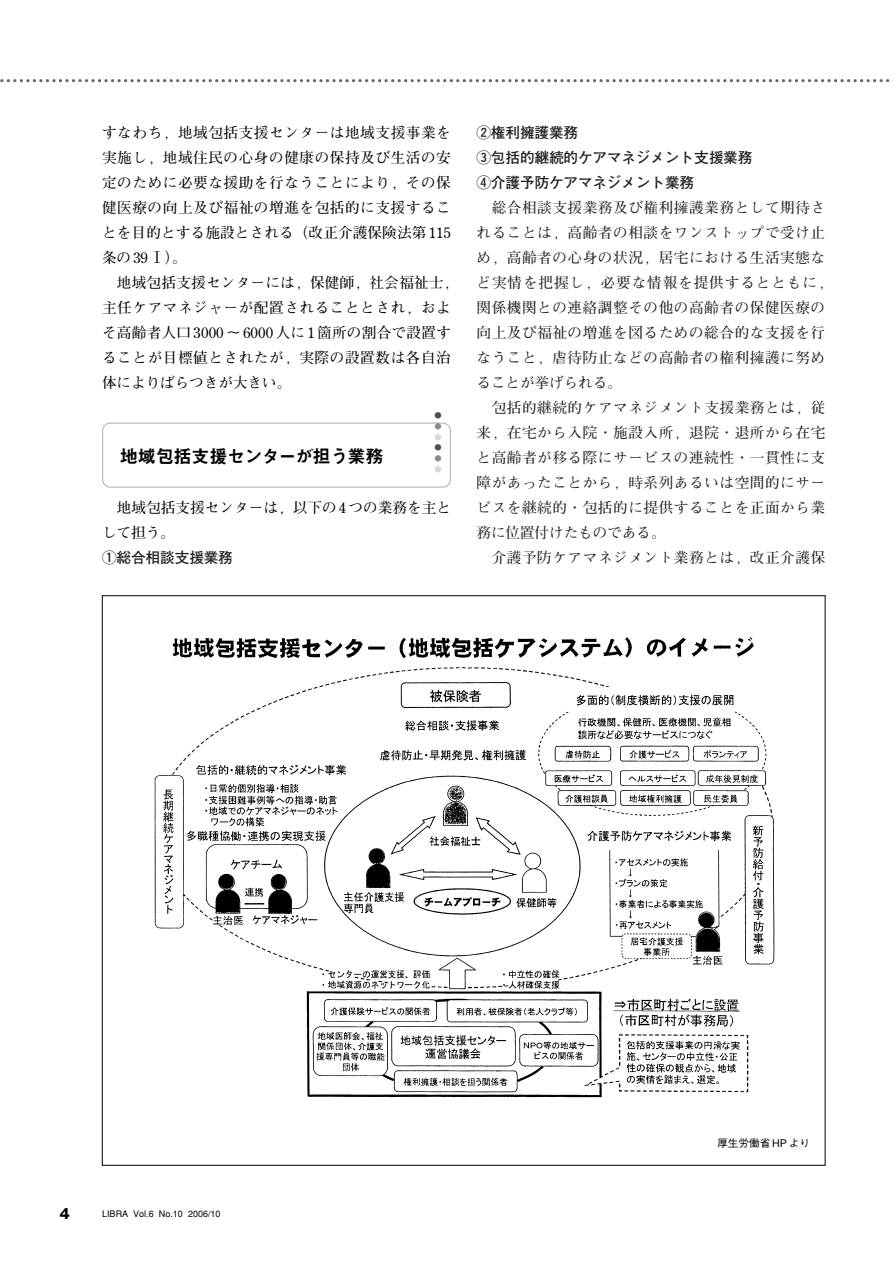
<style>
.page{position:relative;width:893px;height:1262px;background:#fff}
.page>*{position:absolute;margin:0;border:0;box-sizing:border-box;transform-origin:0 0}
.t1{font:18.15px "Midashi Go MB31";letter-spacing:-.01em;color:#000}
.t2{font:700 14.7px/25px "Futo Min A101";letter-spacing:.035em;color:#231f20}
.t3{font:700 14.7px/25px "Futo Min A101";letter-spacing:.015em;color:#000}
.t4{font:700 14.7px/25px "Futo Go B101";letter-spacing:-.01em;color:#231f20}
.t5{font:700 13.8px "Gothic MB101";color:#000}
.t6{font:500 10.65px "Gothic BBB";color:#000}
.t7{font:500 9px "Gothic BBB";color:#000}
.t8{font:700 7.2px "Gothic MB101";color:#4d4d4d}
.t9{font:700 7.2px "Gothic MB101";color:#8c8c8c}
.t10{font:700 7.2px "Gothic MB101";color:#d9d9d9}
</style>
<div class="page">
<svg style="left:0;top:79px;width:890px;height:3px"></svg>
<div style="left:102px;top:422px;width:349px;height:65px;border:1px solid #b3b3b3;border-radius:8px"></div>
<img style="left:154px;top:637px;width:621px;height:461px">
<p class="t3" style="left:102px;top:122px;width:350px;text-align:justify">すなわち，地域包括支援センターは地域支援事業を実施し，地域住民の心身の健康の保持及び生活の安定のために必要な援助を行なうことにより，その保健医療の向上及び福祉の増進を包括的に支援することを目的とする施設とされる（改正介護保険法第 115条の 39 Ⅰ）。</p>
<p class="t3" style="left:102px;top:272px;width:357px;text-indent:15px">地域包括支援センターには，保健師，社会福祉士，主任ケアマネジャーが配置されることとされ，およそ高齢者人口 3000 ～ 6000 人に 1 箇所の割合で設置することが目標値とされたが，実際の設置数は各自治体によりばらつきが大きい。</p>
<p class="t8" style="left:434px;top:413px;width:9px">●</p>
<p class="t9" style="left:434px;top:423px;width:9px">●</p>
<p class="t10" style="left:434px;top:434px;width:9px">●</p>
<p class="t8" style="left:434px;top:445px;width:9px">●</p>
<p class="t9" style="left:434px;top:456px;width:9px">●</p>
<p class="t10" style="left:434px;top:466px;width:9px">●</p>
<p class="t1" style="left:120px;top:449px;width:265px">地域包括支援センターが担う業務</p>
<p class="t3" style="left:102px;top:497px;width:350px;text-indent:15px">地域包括支援センターは，以下の 4 つの業務を主として担う。</p>
<p class="t4" style="left:102px;top:546px;width:132px">①総合相談支援業務</p>
<p class="t4" style="left:476px;top:121px;width:277px">②権利擁護業務<br>③包括的継続的ケアマネジメント支援業務<br>④介護予防ケアマネジメント業務</p>
<p class="t2" style="left:476px;top:197px;width:358px;text-indent:15px">総合相談支援業務及び権利擁護業務として期待されることは，高齢者の相談をワンストップで受け止め，高齢者の心身の状況，居宅における生活実態など実情を把握し，必要な情報を提供するとともに，関係機関との連絡調整その他の高齢者の保健医療の向上及び福祉の増進を図るための総合的な支援を行なうこと，虐待防止などの高齢者の権利擁護に努めることが挙げられる。</p>
<p class="t2" style="left:476px;top:397px;width:350px;text-align:justify;text-indent:15px">包括的継続的ケアマネジメント支援業務とは，従来，在宅から入院・施設入所，退院・退所から在宅と高齢者が移る際にサービスの連続性・一貫性に支障があったことから，時系列あるいは空間的にサービスを継続的・包括的に提供することを正面から業務に位置付けたものである。</p>
<p class="t2" style="left:491px;top:547px;width:335px">介護予防ケアマネジメント業務とは，改正介護保</p>
<p class="t5" style="left:60px;top:1208px;width:12px">4</p>
<p class="t7" style="left:102px;top:1210px;width:120px">LIBRA Vol.6 No.10 2006/10</p>
<p class="t6" style="left:717px;top:1139px;width:94px">厚生労働省 HP より</p>
</div>
